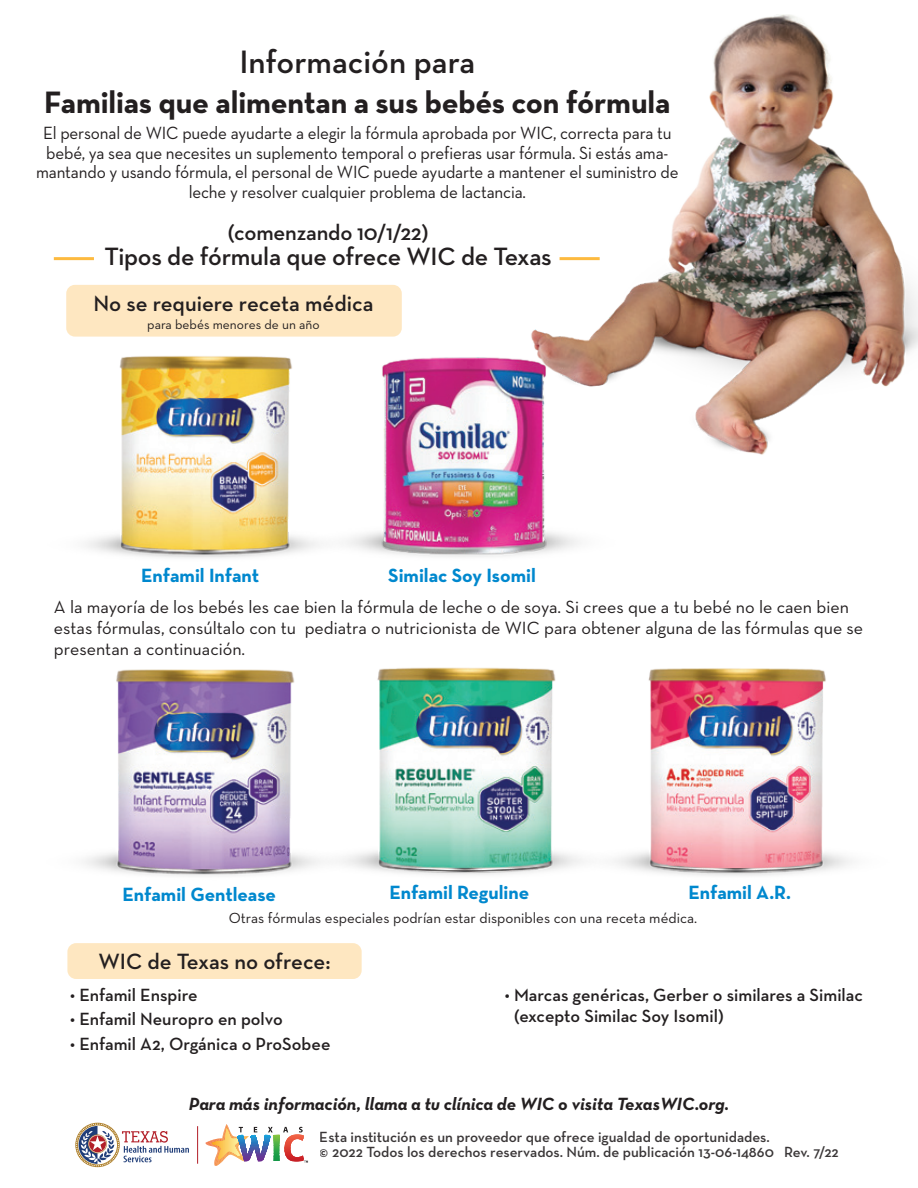
<style>
.page{position:relative;width:918px;height:1188px;background:#fff}
.page>*{position:absolute;margin:0;border:0;box-sizing:border-box;transform-origin:0 0}
.t1{font:600 33px "Neutraface Text";color:#231f20}
.t2{font:700 31.5px "Neutraface Text";letter-spacing:-.005em;color:#231f20}
.t3{font:600 25.5px "Neutraface Text";letter-spacing:-.01em;color:#231f20}
.t4{font:600 22.5px "Neutraface Text";letter-spacing:-.005em;color:#231f20}
.t5{font:700 19.5px "Neutraface Text";color:#0088ce}
.t6{font:18px/19.5px "Neutraface Text";letter-spacing:-.01em;color:#231f20;text-align:center;scale:.95 1}
.t7{font:18px/21px "Neutraface Text";letter-spacing:-.01em;color:#231f20}
.t8{font:600 18px/21px "Neutraface Text";color:#231f20}
.t9{font:18px "Neutraface Text Bold Italic Alt";color:#231f20}
.t10{font:600 15px/15px "Neutraface Text";color:#231f20}
.t11{font:15px "Neutraface Text";color:#231f20}
.t12{font:13.5px "Neutraface Text";color:#231f20}
</style>
<div class="page">
<img style="left:559px;top:14px;width:359px;height:441px">
<div style="left:67px;top:943px;width:295px;height:36px;background:#fee7c1;border-radius:9px"></div>
<hr style="left:54px;top:257px;width:40px;height:3px;background:#fdba3f">
<hr style="left:560px;top:257px;width:40px;height:3px;background:#fdba3f">
<div style="left:66px;top:285px;width:336px;height:52px;background:#fee7c1;border-radius:9px"></div>
<svg style="left:75px;top:1123px;width:114px;height:44px"></svg>
<hr style="left:197px;top:1126px;width:1px;height:38px;background:#b21f28">
<svg style="left:205px;top:1124px;width:52px;height:42px"></svg>
<hr style="left:237px;top:1161px;width:33px;height:1px;background:#6f2f91">
<hr style="left:237px;top:1160px;width:33px;height:1px;background:#6e2f91">
<hr style="left:237px;top:1159px;width:33px;height:1px;background:#6b3193">
<hr style="left:237px;top:1158px;width:33px;height:1px;background:#693494">
<hr style="left:237px;top:1157px;width:33px;height:1px;background:#663796">
<hr style="left:237px;top:1156px;width:33px;height:1px;background:#643a97">
<hr style="left:237px;top:1155px;width:33px;height:1px;background:#613e98">
<hr style="left:237px;top:1154px;width:33px;height:1px;background:#5c429a">
<hr style="left:237px;top:1153px;width:33px;height:1px;background:#59469c">
<hr style="left:237px;top:1152px;width:33px;height:1px;background:#554b9f">
<hr style="left:237px;top:1151px;width:33px;height:1px;background:#504fa1">
<hr style="left:237px;top:1150px;width:33px;height:1px;background:#4c54a4">
<hr style="left:237px;top:1149px;width:33px;height:1px;background:#4659a7">
<hr style="left:237px;top:1148px;width:33px;height:1px;background:#425daa">
<hr style="left:237px;top:1147px;width:33px;height:1px;background:#4062ae">
<hr style="left:237px;top:1146px;width:33px;height:1px;background:#3a67b1">
<hr style="left:237px;top:1145px;width:33px;height:1px;background:#2d6cb5">
<hr style="left:237px;top:1144px;width:33px;height:1px;background:#3071b9">
<hr style="left:237px;top:1143px;width:33px;height:1px;background:#2677bd">
<hr style="left:237px;top:1142px;width:33px;height:1px;background:#237cc0">
<hr style="left:237px;top:1141px;width:33px;height:1px;background:#2882c5">
<hr style="left:237px;top:1140px;width:33px;height:1px;background:#2787c8">
<hr style="left:237px;top:1139px;width:33px;height:1px;background:#218ecd">
<hr style="left:237px;top:1138px;width:33px;height:1px;background:#2193d2">
<hr style="left:237px;top:1137px;width:33px;height:1px;background:#1a99d6">
<hr style="left:237px;top:1136px;width:33px;height:1px;background:#17a0da">
<hr style="left:237px;top:1135px;width:33px;height:1px;background:#16a4de">
<svg style="left:268px;top:1127px;width:40px;height:36px"></svg>
<img style="left:265px;top:284px;width:398px;height:273px">
<img style="left:86px;top:350px;width:315px;height:208px">
<img style="left:84px;top:669px;width:175px;height:207px">
<img style="left:259px;top:667px;width:271px;height:306px">
<img style="left:530px;top:668px;width:322px;height:208px">
<h1 class="t1" style="left:239px;top:41px;width:237px">Información para</h1>
<h2 class="t2" style="left:44px;top:82px;width:628px">Familias que alimentan a sus bebés con fórmula</h2>
<p class="t6" style="left:36px;top:123px;width:678px">El personal de WIC puede ayudarte a elegir la fórmula aprobada por WIC, correcta para tu bebé, ya sea que necesites un suplemento temporal o prefieras usar fórmula. Si estás ama&shy;mantando y usando fórmula, el personal de WIC puede ayudarte a mantener el suministro de leche y resolver cualquier problema de lactancia.</p>
<p class="t4" style="left:228px;top:218px;width:202px">(comenzando 10/1/22)</p>
<h3 class="t3" style="left:104px;top:241px;width:449px">Tipos de fórmula que ofrece WIC de Texas</h3>
<p class="t4" style="left:93px;top:289px;width:282px">No se requiere receta médica</p>
<p class="t12" style="left:147px;top:315px;width:174px">para bebés menores de un año</p>
<p class="t5" style="left:141px;top:563px;width:120px">Enfamil Infant</p>
<p class="t5" style="left:388px;top:563px;width:149px">Similac Soy Isomil</p>
<p class="t7" style="left:54px;top:596px;width:811px">A la mayoría de los bebés les cae bien la fórmula de leche o de soya. Si crees que a tu bebé no le caen bien estas fórmulas, consúltalo con tu pediatra o nutricionista de WIC para obtener alguna de las fórmulas que se presentan a continuación.</p>
<p class="t5" style="left:123px;top:882px;width:155px">Enfamil Gentlease</p>
<p class="t5" style="left:389px;top:880px;width:141px">Enfamil Reguline</p>
<p class="t5" style="left:689px;top:880px;width:104px">Enfamil A.R.</p>
<p class="t11" style="left:229px;top:908px;width:470px">Otras fórmulas especiales podrían estar disponibles con una receta médica.</p>
<p class="t4" style="left:98px;top:947px;width:234px">WIC de Texas no ofrece:</p>
<p class="t8" style="left:70px;top:984px;width:129px">• Enfamil Enspire</p>
<p class="t8" style="left:70px;top:1009px;width:214px">• Enfamil Neuropro en polvo</p>
<p class="t8" style="left:70px;top:1033px;width:262px">• Enfamil A2, Orgánica o ProSobee</p>
<p class="t8" style="left:514px;top:984px;width:350px;text-indent:-9px">• Marcas genéricas, Gerber o similares a Similac (excepto Similac Soy Isomil)</p>
<p class="t9" style="left:189px;top:1093px;width:542px">Para más información, llama a tu clínica de WIC o visita TexasWIC.org.</p>
<p class="t10" style="left:320px;top:1130px;width:520px">Esta institución es un proveedor que ofrece igualdad de oportunidades.<br>© 2022 Todos los derechos reservados. Núm. de publicación 13-06-14860 Rev. 7/22</p>
</div>
